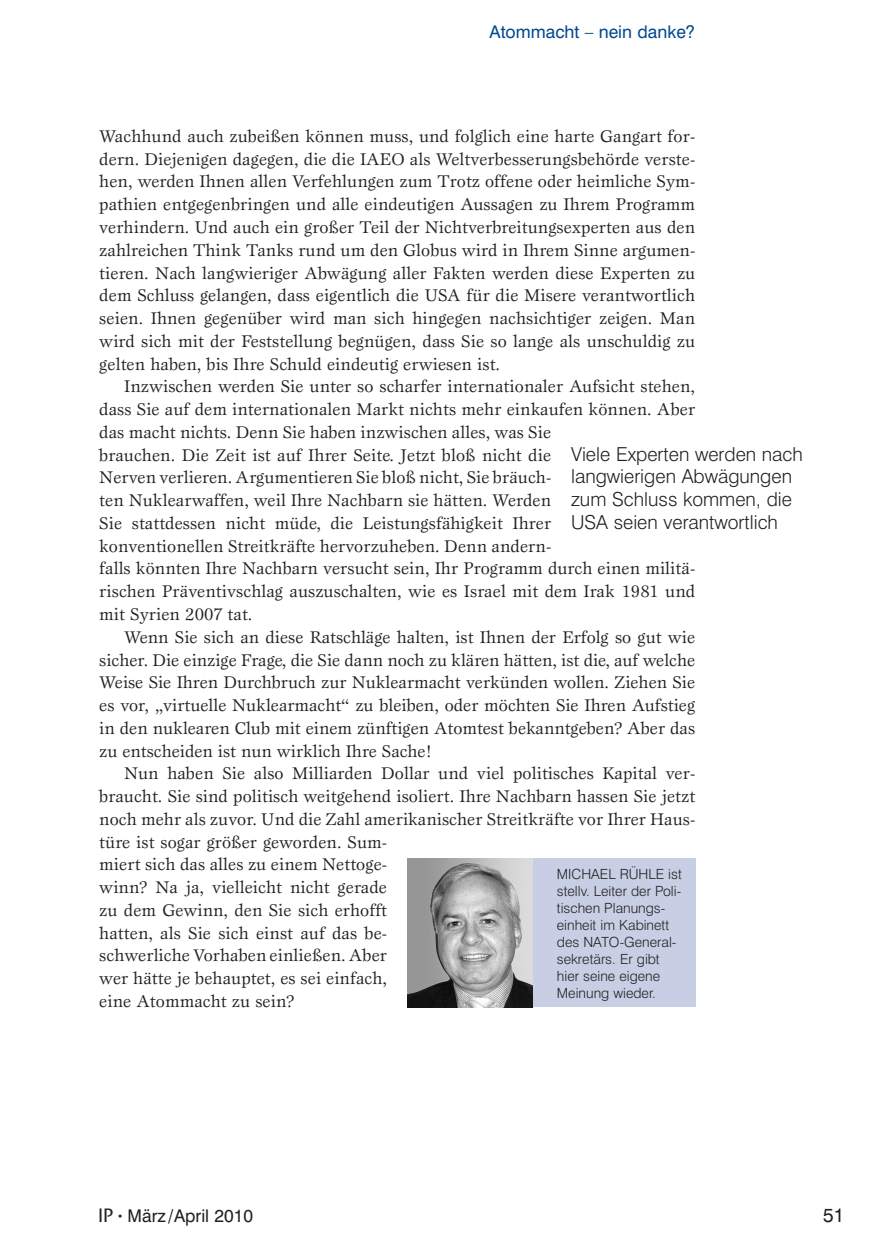
<style>
.page{position:relative;width:869px;height:1246px;background:#fff}
.page>*{position:absolute;margin:0;border:0;box-sizing:border-box;transform-origin:0 0}
.t1{font:300 19.25px/22.8px "Swiss 721 BT";color:#231f20}
.t2{font:19.25px "Swiss 721 BT";color:#231f20}
.t3{font:17.5px/22.8px "Esprit";letter-spacing:.005em;color:#231f20;text-align:justify}
.t4{font:17.5px "Swiss 721 BT";color:#01498e}
.t5{font:17.5px "Swiss 721 BT";color:#231f20}
.t6{font:300 14px/17.2px "Swiss 721 BT";color:#231f20}
.s1{font-family:"ITC Stone Sans";font-weight:500;font-size:19.25px}
.s2{font-size:10.5px}
</style>
<div class="page">
<div style="left:407px;top:857px;width:287px;height:149px;background:#c8cfe4"></div>
<img style="left:407px;top:857px;width:124px;height:149px">
<p class="t4" style="left:489px;top:21px;width:207px">Atommacht – nein danke?</p>
<p class="t3" style="left:99px;top:124px;width:597px">Wachhund auch zubeißen können muss, und folglich eine harte Gangart for&shy;dern. Diejenigen dagegen, die die IAEO als Weltverbesserungsbehörde verste&shy;hen, werden Ihnen allen Verfehlungen zum Trotz offene oder heimliche Sym&shy;pathien entgegenbringen und alle eindeutigen Aussagen zu Ihrem Programm verhindern. Und auch ein großer Teil der Nichtverbreitungsexperten aus den zahlreichen Think Tanks rund um den Globus wird in Ihrem Sinne argumen&shy;tieren. Nach langwieriger Abwägung aller Fakten werden diese Experten zu dem Schluss gelangen, dass eigentlich die USA für die Misere verantwortlich seien. Ihnen gegenüber wird man sich hingegen nachsichtiger zeigen. Man wird sich mit der Feststellung begnügen, dass Sie so lange als unschuldig zu gelten haben, bis Ihre Schuld eindeutig erwiesen ist.</p>
<p class="t3" style="left:99px;top:375px;width:597px;text-align:left;text-indent:25px">Inzwischen werden Sie unter so scharfer internationaler Aufsicht stehen, dass Sie auf dem internationalen Markt nichts mehr einkaufen können. Aber das macht nichts. Denn Sie haben inzwischen alles, was Sie<br>brauchen. Die Zeit ist auf Ihrer Seite. Jetzt bloß nicht die<br>Nerven verlieren. Argumentieren Sie bloß nicht, Sie bräuch-<br>ten Nuklearwaffen, weil Ihre Nachbarn sie hätten. Werden<br>Sie stattdessen nicht müde, die Leistungsfähigkeit Ihrer<br>konventionellen Streitkräfte hervorzuheben. Denn andern-<br>falls könnten Ihre Nachbarn versucht sein, Ihr Programm durch einen militä&shy;rischen Präventivschlag auszuschalten, wie es Israel mit dem Irak 1981 und mit Syrien 2007 tat.</p>
<p class="t3" style="left:99px;top:625px;width:597px;text-indent:25px">Wenn Sie sich an diese Ratschläge halten, ist Ihnen der Erfolg so gut wie sicher. Die einzige Frage, die Sie dann noch zu klären hätten, ist die, auf welche Weise Sie Ihren Durchbruch zur Nuklearmacht verkünden wollen. Ziehen Sie es vor, „virtuelle Nuklearmacht“ zu bleiben, oder möchten Sie Ihren Aufstieg in den nuklearen Club mit einem zünftigen Atomtest bekanntgeben? Aber das zu entscheiden ist nun wirklich Ihre Sache!</p>
<p class="t3" style="left:99px;top:761px;width:597px;text-align:left;text-indent:25px">Nun haben Sie also Milliarden Dollar und viel politisches Kapital ver&shy;braucht. Sie sind politisch weitgehend isoliert. Ihre Nachbarn hassen Sie jetzt noch mehr als zuvor. Und die Zahl amerikanischer Streitkräfte vor Ihrer Haus&shy;türe ist sogar größer geworden. Sum-<br>miert sich das alles zu einem Nettoge-<br>winn? Na ja, vielleicht nicht gerade<br>zu dem Gewinn, den Sie sich erhofft<br>hatten, als Sie sich einst auf das be-<br>schwerliche Vorhaben einließen. Aber<br>wer hätte je behauptet, es sei einfach,<br>eine Atommacht zu sein?</p>
<p class="t1" style="left:570px;top:442px;width:233px">Viele Experten werden nach langwierigen Abwägungen zum Schluss kommen, die<br>USA seien verantwortlich</p>
<p class="t6" style="left:556px;top:864px;width:126px">MICHAEL RÜHLE ist stellv. Leiter der Poli&shy;tischen Planungs&shy;einheit im Kabinett des NATO-General&shy;sekretärs. Er gibt hier seine eigene<br>Meinung wieder.</p>
<p class="t5" style="left:98px;top:1204px;width:156px"><span class="s1">IP</span> <span class="s2">•</span> März /April 2010</p>
<p class="t2" style="left:822px;top:1202px;width:23px">51</p>
</div>
